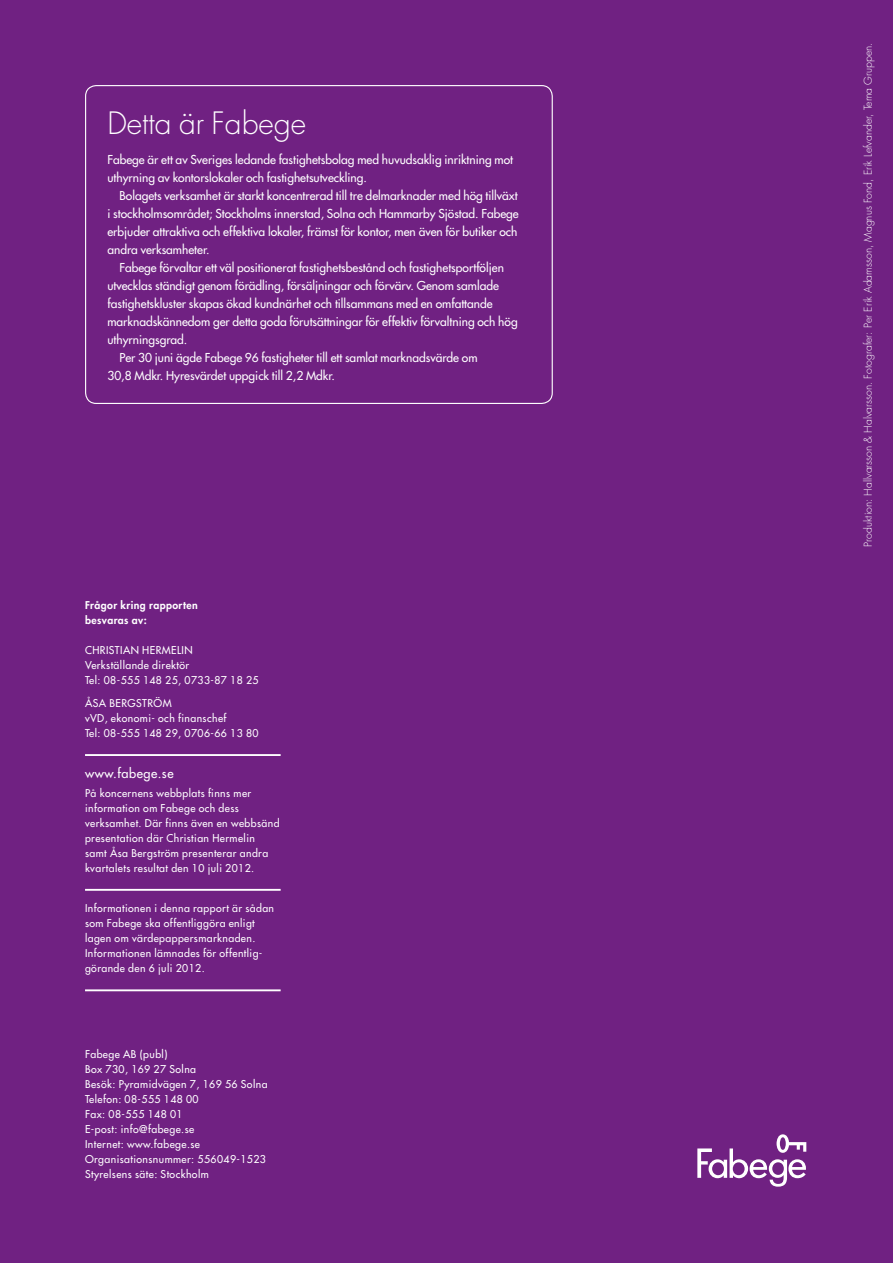
<style>
.page{position:relative;width:893px;height:1263px;background:#702182}
.page>*{position:absolute;margin:0;border:0;box-sizing:border-box;transform-origin:0 0}
.t1{font:300 30px "Futura Std";color:#fff}
.t2{font:500 12.75px "Futura Std";letter-spacing:.04em;color:#fff}
.t3{font:500 12px/18px "Futura Std";color:#fff}
.t4{font:500 10.5px/15px "Futura Std";letter-spacing:.04em;color:#fff}
.t5{font:300 10.5px "Futura Std";color:#fff}
.t6{font:800 10.5px/15px "Futura Std";letter-spacing:.04em;color:#fff}
</style>
<div class="page">
<svg style="left:697px;top:1134px;width:109px;height:53px"></svg>
<div style="left:85px;top:85px;width:468px;height:319px;border:1px solid #fff;border-radius:11px"></div>
<hr style="left:85px;top:754px;width:196px;height:2px;background:#fff">
<hr style="left:85px;top:889px;width:196px;height:2px;background:#fff">
<hr style="left:85px;top:989px;width:196px;height:2px;background:#fff">
<h1 class="t1" style="left:107px;top:105px;width:200px">Detta är Fabege</h1>
<p class="t3" style="left:107px;top:151px;width:407px">Fabege är ett av Sveriges ledande fastighetsbolag med huvudsaklig inriktning mot uthyrning av kontorslokaler och fastighetsutveckling.</p>
<p class="t3" style="left:107px;top:187px;width:413px;text-align:justify;text-indent:12px">Bolagets verksamhet är starkt koncentrerad till tre delmarknader med hög tillväxt i stockholmsområdet; Stockholms innerstad, Solna och Hammarby Sjöstad. Fabege erbjuder attraktiva och effektiva lokaler, främst för kontor, men även för butiker och andra verksamheter.</p>
<p class="t3" style="left:119px;top:259px;width:386px">Fabege förvaltar ett väl positionerat fastighetsbestånd och fastighetsportföljen</p>
<p class="t3" style="left:107px;top:277px;width:393px">utvecklas ständigt genom förädling, försäljningar och förvärv. Genom samlade</p>
<p class="t3" style="left:107px;top:295px;width:387px">fastighetskluster skapas ökad kundnärhet och tillsammans med en omfattande</p>
<p class="t3" style="left:107px;top:313px;width:412px">marknadskännedom ger detta goda förutsättningar för effektiv förvaltning och hög</p>
<p class="t3" style="left:107px;top:331px;width:81px">uthyrningsgrad.</p>
<p class="t3" style="left:119px;top:349px;width:360px">Per 30 juni ägde Fabege 96 fastigheter till ett samlat marknadsvärde om</p>
<p class="t3" style="left:107px;top:367px;width:229px">30,8 Mdkr. Hyresvärdet uppgick till 2,2 Mdkr.</p>
<p class="t6" style="left:85px;top:597px;width:114px">Frågor kring rapporten besvaras av:</p>
<p class="t4" style="left:85px;top:642px;width:175px">Christian Hermelin<br>Verkställande direktör<br>Tel: 08-555 148 25, 0733-87 18 25</p>
<p class="t4" style="left:85px;top:696px;width:44px">Åsa Bergs</p>
<p class="t4" style="left:85px;top:696px;width:175px;text-indent:57px">tröm<br>vVD, ekonomi- och finanschef<br>Tel: 08-555 148 29, 0706-66 13 80</p>
<p class="t2" style="left:85px;top:765px;width:90px">www.fabege.se</p>
<p class="t4" style="left:85px;top:785px;width:196px">På koncernens webbplats finns mer information om Fabege och dess verksamhet. Där finns även en webbsänd presentation där Christian -Hermelin<br>samt Åsa Bergström presenterar andra kvartalets resultat den 10 juli 2012.</p>
<p class="t4" style="left:85px;top:901px;width:191px">Informationen i denna rapport är sådan som Fabege ska offentliggöra enligt lagen om värdepappersmarknaden.<br>Informationen lämnades för offentlig&shy;görande den 6 juli 2012.</p>
<p class="t4" style="left:85px;top:1047px;width:184px">Fabege AB (publ)<br>Box 730, 169 27 Solna<br>Besök: Pyramidvägen 7, 169 56 Solna<br>Telefon: 08-555 148 00<br>Fax: 08-555 148 01<br>E- post: info@fabege.se<br>Internet: www.fabege.se<br>Organisationsnummer: 556049-1523<br>Styrelsens säte: Stockholm</p>
<p class="t5" style="left:861px;top:546px;width:505px;rotate:-90deg">Produktion: Hallvarsson &amp; Halvarsson. Fotografer: Per Erik Adamsson, Magnus Fond, Erik Lefvander, Tema Gruppen.</p>
</div>
